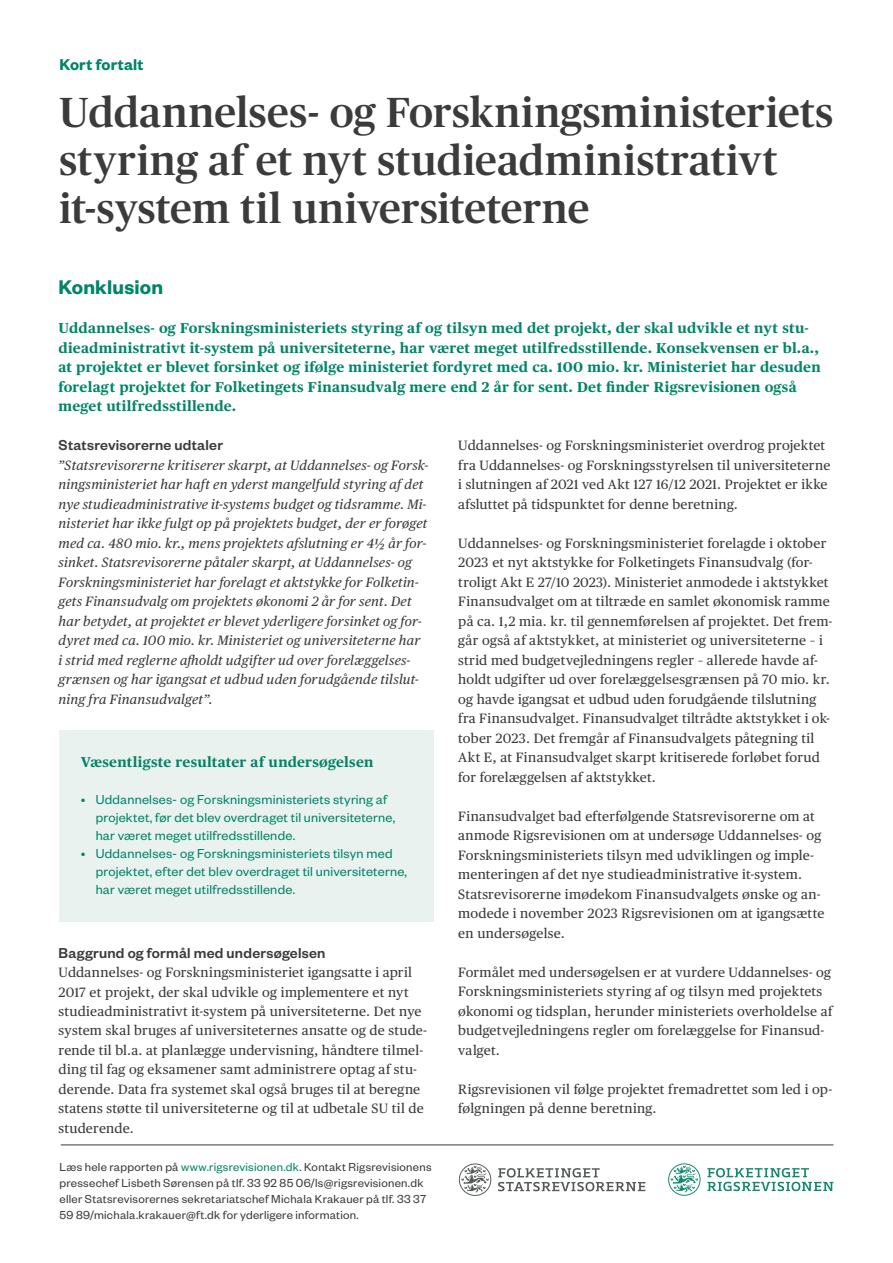
<style>
.page{position:relative;width:893px;height:1263px;background:#fff}
.page>*{position:absolute;margin:0;border:0;box-sizing:border-box;transform-origin:0 0}
.t1{font:500 42px/48px "Publico Headline";letter-spacing:.01em;color:#3b3b3b}
.t2{font:600 21.75px "Founders Grotesk";letter-spacing:.01em;color:#008567}
.t3{font:600 17.25px "Founders Grotesk";letter-spacing:.015em;color:#008567}
.t4{font:500 15.75px "Founders Grotesk";letter-spacing:.015em;color:#3b3b3b}
.t5{font:700 14.25px/19.5px "Publico Text";letter-spacing:.01em;color:#008567}
.t6{font:14.25px/18px "Founders Grotesk";letter-spacing:.015em;color:#008567}
.t7{font:13.5px/19.5px "Publico Text";letter-spacing:.02em;color:#3b3b3b}
.t8{font:italic 13.5px/19.5px "Publico Text";letter-spacing:.015em;color:#3b3b3b}
.t9{font:12.75px/15.8px "Founders Grotesk";letter-spacing:.02em;color:#3b3b3b}
.s1{color:#008567}
</style>
<div class="page">
<hr style="left:61px;top:1145px;width:772px;height:1px;background:#3b3b3b">
<div style="left:60px;top:730px;width:374px;height:192px;background:#eaf2f0"></div>
<svg style="left:498px;top:1168px;width:147px;height:23px"></svg>
<svg style="left:459px;top:1163px;width:32px;height:33px"></svg>
<svg style="left:707px;top:1168px;width:126px;height:23px"></svg>
<svg style="left:668px;top:1163px;width:33px;height:33px"></svg>
<p class="t3" style="left:60px;top:54px;width:86px">Kort fortalt</p>
<h1 class="t1" style="left:60px;top:86px;width:775px">Uddannelses- og Forskningsministeriets styring af et nyt studieadministrativt it-system til universiteterne</h1>
<h2 class="t2" style="left:59px;top:274px;width:106px">Konklusion</h2>
<p class="t5" style="left:59px;top:318px;width:764px">Uddannelses- og Forskningsministeriets styring af og tilsyn med det projekt, der skal udvikle et nyt stu&shy;dieadministrativt it-system på universiteterne, har været meget utilfredsstillende. Konsekvensen er bl.a., at projektet er blevet forsinket og ifølge ministeriet fordyret med ca. 100 mio. kr. Ministeriet har desuden forelagt projektet for Folketingets Finansudvalg mere end 2 år for sent. Det finder Rigsrevisionen også meget utilfredsstillende.</p>
<p class="t4" style="left:59px;top:436px;width:166px">Statsrevisorerne udtaler</p>
<p class="t8" style="left:59px;top:455px;width:371px">”Statsrevisorerne kritiserer skarpt, at Uddannelses- og Forsk&shy;ningsministeriet har haft en yderst mangelfuld styring af det nye studieadministrative it-systems budget og tidsramme. Mi&shy;nisteriet har ikke fulgt op på projektets budget, der er forøget med ca. 480 mio. kr., mens projektets afslutning er 4½ år for&shy;sinket. Statsrevisorerne påtaler skarpt, at Uddannelses- og Forskningsministeriet har forelagt et aktstykke for Folketin&shy;gets Finansudvalg om projektets økonomi 2 år for sent. Det har betydet, at projektet er blevet yderligere forsinket og for&shy;dyret med ca. 100 mio. kr. Ministeriet og universiteterne har<br>i strid med reglerne afholdt udgifter ud over forelæggelses&shy;grænsen og har igangsat et udbud uden forudgående tilslut&shy;ning fra Finansudvalget”.</p>
<p class="t7" style="left:458px;top:435px;width:374px">Uddannelses- og Forskningsministeriet overdrog projektet fra Uddannelses- og Forskningsstyrelsen til universiteterne i slutningen af 2021 ved Akt 127 16/12 2021. Projektet er ikke afsluttet på tidspunktet for denne beretning.</p>
<p class="t7" style="left:458px;top:533px;width:376px">Uddannelses- og Forskningsministeriet forelagde i oktober 2023 et nyt aktstykke for Folketingets Finansudvalg (for&shy;troligt Akt E 27/10 2023). Ministeriet anmodede i aktstykket Finansudvalget om at tiltræde en samlet økonomisk ramme på ca. 1,2 mia. kr. til gennemførelsen af projektet. Det frem&shy;går også af aktstykket, at ministeriet og universiteterne – i strid med budgetvejledningens regler – allerede havde af&shy;holdt udgifter ud over forelæggelsesgrænsen på 70 mio. kr. og havde igangsat et udbud uden forudgående tilslutning fra Finansudvalget. Finansudvalget tiltrådte aktstykket i ok&shy;tober 2023. Det fremgår af Finansudvalgets påtegning til Akt E, at Finansudvalget skarpt kritiserede forløbet forud for forelæggelsen af aktstykket.</p>
<p class="t7" style="left:458px;top:805px;width:368px">Finansudvalget bad efterfølgende Statsrevisorerne om at anmode Rigsrevisionen om at undersøge Uddannelses- og Forskningsministeriets tilsyn med udviklingen og imple&shy;menteringen af det nye studieadministrative it-system.<br>Statsrevisorerne imødekom Finansudvalgets ønske og an&shy;modede i november 2023 Rigsrevisionen om at igangsætte en undersøgelse.</p>
<p class="t7" style="left:458px;top:961px;width:376px">Formålet med undersøgelsen er at vurdere Uddannelses- og Forskningsministeriets styring af og tilsyn med projektets økonomi og tidsplan, herunder ministeriets overholdelse af budgetvejledningens regler om forelæggelse for Finansud&shy;valget.</p>
<p class="t7" style="left:458px;top:1078px;width:376px">Rigsrevisionen vil følge projektet fremadrettet som led i op&shy;følgningen på denne beretning.</p>
<p class="t5" style="left:81px;top:751px;width:294px">Væsentligste resultater af undersøgelsen</p>
<p class="t6" style="left:96px;top:790px;width:301px;text-indent:-15px">• Uddannelses- og Forskningsministeriets styring af projektet, før det blev overdraget til universiteterne, har været meget utilfredsstillende.</p>
<p class="t6" style="left:96px;top:844px;width:313px;text-indent:-15px">• Uddannelses- og Forskningsministeriets tilsyn med projektet, efter det blev overdraget til universiteterne, har været meget utilfredsstillende.</p>
<p class="t4" style="left:59px;top:943px;width:268px">Baggrund og formål med undersøgelsen</p>
<p class="t7" style="left:59px;top:962px;width:370px">Uddannelses- og Forskningsministeriet igangsatte i april 2017 et projekt, der skal udvikle og implementere et nyt studieadministrativt it-system på universiteterne. Det nye system skal bruges af universiteternes ansatte og de stude&shy;rende til bl.a. at planlægge undervisning, håndtere tilmel&shy;ding til fag og eksamener samt administrere optag af stu&shy;derende. Data fra systemet skal også bruges til at beregne statens støtte til universiteterne og til at udbetale SU til de studerende.</p>
<p class="t9" style="left:60px;top:1159px;width:374px">Læs hele rapporten på <span class="s1">www.rigsrevisionen.dk</span>. Kontakt Rigsrevisionens pressechef Lisbeth Sørensen på tlf. 33 92 85 06/ls@rigsrevisionen.dk eller Statsrevisorernes sekretariatschef Michala Krakauer på tlf. 33 37<br>59 89/michala.krakauer@ft.dk for yderligere information.</p>
</div>
